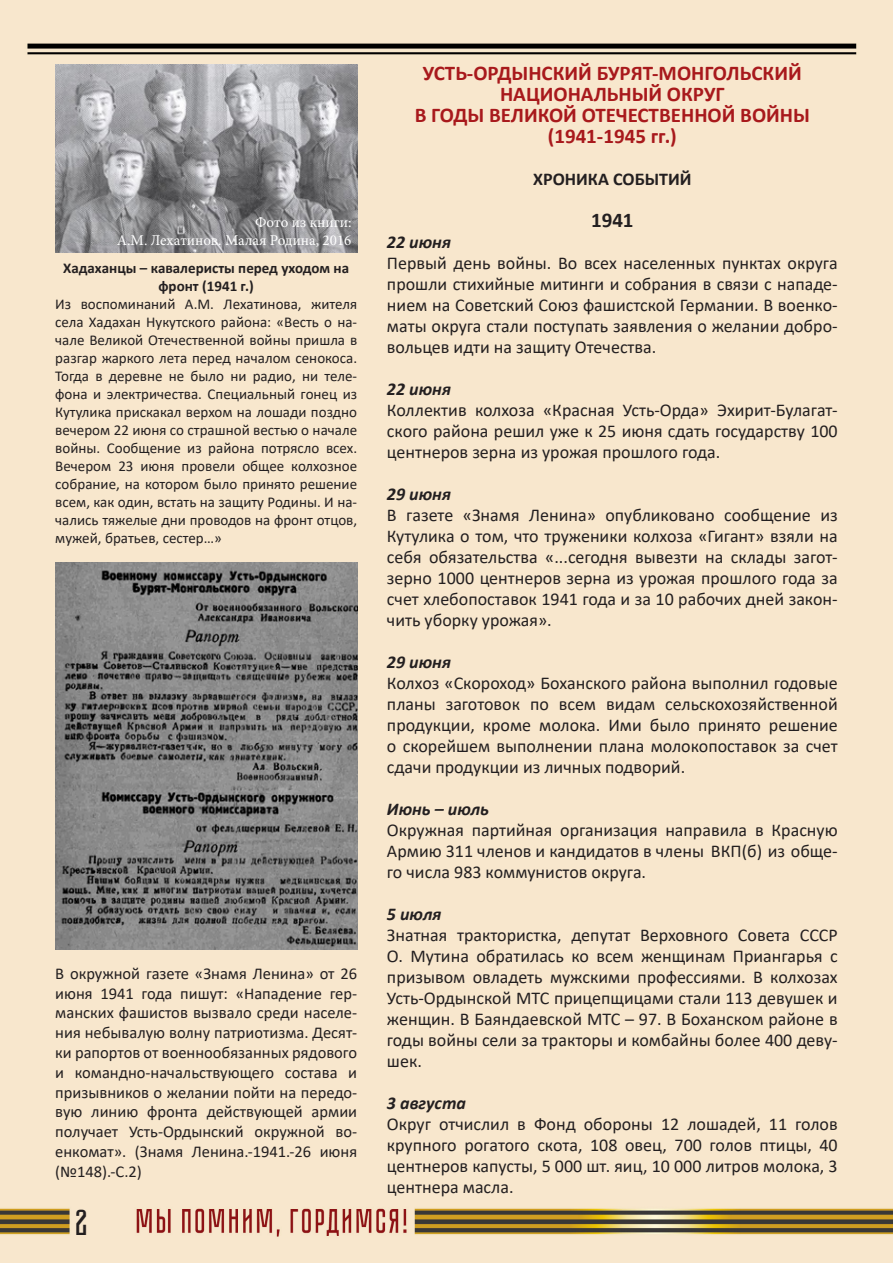
<style>
.page{position:relative;width:893px;height:1263px;background:#f8e7cd}
.page>*{position:absolute;margin:0;border:0;box-sizing:border-box;transform-origin:0 0}
.t1{font:700 36px "Pobeda";color:#231f20}
.t2{font:700 21px/21px "Calibri";color:#a8191c;text-align:center}
.t3{font:700 21px "Calibri";color:#231f20}
.t4{font:18px/21px "Calibri";color:#231f20;text-align:justify}
.t5{font:italic 700 18px "Calibri";color:#231f20}
.t6{font:700 18px "Calibri";color:#231f20}
.t7{font:16.5px/19.8px "Calibri";color:#231f20;text-align:justify}
.t8{font:15px/18px "Calibri";color:#231f20;text-align:justify}
.t9{font:700 15px/18px "Calibri";color:#231f20;text-align:center}
.t10{font:15px/18px "Minion Pro";color:#fff;text-align:right}
</style>
<div class="page">
<img style="left:56px;top:64px;width:301px;height:188px">
<img style="left:56px;top:563px;width:301px;height:386px">
<p class="t10" style="left:117px;top:213px;width:236px">Фото из книги:<br>А.М. Лехатинов. Малая Родина, 2016</p>
<p class="t9" style="left:63px;top:259px;width:287px">Хадаханцы – кавалеристы перед уходом на фронт (1941 г.)</p>
<p class="t8" style="left:55px;top:295px;width:303px">Из воспоминаний А.М. Лехатинова, жителя села Хадахан Нукутского района: «Весть о на&shy;чале Великой Отечественной войны пришла в разгар жаркого лета перед началом сенокоса.<br>Тогда в деревне не было ни радио, ни теле&shy;фона и электричества. Специальный гонец из Кутулика прискакал верхом на лошади поздно вечером 22 июня со страшной вестью о начале войны. Сообщение из района потрясло всех.<br>Вечером 23 июня провели общее колхозное собрание, на котором было принято решение всем, как один, встать на защиту Родины. И на&shy;чались тяжелые дни проводов на фронт отцов, мужей, братьев, сестер…»</p>
<p class="t7" style="left:55px;top:963px;width:303px">В окружной газете «Знамя Ленина» от 26 июня 1941 года пишут: «Нападение гер&shy;манских фашистов вызвало среди населе&shy;ния небывалую волну патриотизма. Десят&shy;ки рапортов от военнообязанных рядового и командно-начальствующего состава и призывников о желании пойти на передо&shy;вую линию фронта действующей армии получает Усть-Ордынский окружной во&shy;енкомат». (Знамя Ленина.-1941.-26 июня (№148).-С.2)</p>
<h1 class="t1" style="left:77px;top:1202px;width:16px">2</h1>
<p class="t2" style="left:415px;top:62px;width:397px">УСТЬ-ОРДЫНСКИЙ БУРЯТ-МОНГОЛЬСКИЙ<br>НАЦИОНАЛЬНЫЙ ОКРУГ<br>В ГОДЫ ВЕЛИКОЙ ОТЕЧЕСТВЕННОЙ ВОЙНЫ (1941-1945 гг.)</p>
<p class="t6" style="left:533px;top:166px;width:160px">ХРОНИКА СОБЫТИЙ</p>
<p class="t3" style="left:591px;top:205px;width:44px">1941</p>
<p class="t5" style="left:387px;top:229px;width:66px">22 июня</p>
<p class="t4" style="left:387px;top:252px;width:452px">Первый день войны. Во всех населенных пунктах округа прошли стихийные митинги и собрания в связи с нападе&shy;нием на Советский Союз фашистской Германии. В военко&shy;маты округа стали поступать заявления о желании добро&shy;вольцев идти на защиту Отечества.</p>
<p class="t5" style="left:387px;top:376px;width:66px">22 июня</p>
<p class="t4" style="left:387px;top:399px;width:452px">Коллектив колхоза «Красная Усть-Орда» Эхирит-Булагат&shy;ского района решил уже к 25 июня сдать государству 100 центнеров зерна из урожая прошлого года.</p>
<p class="t5" style="left:387px;top:481px;width:66px">29 июня</p>
<p class="t4" style="left:387px;top:504px;width:452px">В газете «Знамя Ленина» опубликовано сообщение из Кутулика о том, что труженики колхоза «Гигант» взяли на себя обязательства «...сегодня вывезти на склады загот&shy;зерно 1000 центнеров зерна из урожая прошлого года за счет хлебопоставок 1941 года и за 10 рабочих дней закон&shy;чить уборку урожая».</p>
<p class="t5" style="left:387px;top:649px;width:66px">29 июня</p>
<p class="t4" style="left:387px;top:672px;width:452px">Колхоз «Скороход» Боханского района выполнил годовые планы заготовок по всем видам сельскохозяйственной продукции, кроме молока. Ими было принято решение о скорейшем выполнении плана молокопоставок за счет сдачи продукции из личных подворий.</p>
<p class="t5" style="left:387px;top:796px;width:104px">Июнь – июль</p>
<p class="t4" style="left:387px;top:819px;width:452px">Окружная партийная организация направила в Красную Армию 311 членов и кандидатов в члены ВКП(б) из обще&shy;го числа 983 коммунистов округа.</p>
<p class="t5" style="left:387px;top:901px;width:56px">5 июля</p>
<p class="t4" style="left:387px;top:924px;width:452px">Знатная трактористка, депутат Верховного Совета СССР О. Мутина обратилась ко всем женщинам Приангарья с призывом овладеть мужскими профессиями. В колхозах Усть-Ордынской МТС прицепщицами стали 113 девушек и женщин. В Баяндаевской МТС – 97. В Боханском районе в годы войны сели за тракторы и комбайны более 400 деву&shy;шек.</p>
<p class="t5" style="left:387px;top:1090px;width:81px">3 августа</p>
<p class="t4" style="left:387px;top:1113px;width:452px">Округ отчислил в Фонд обороны 12 лошадей, 11 голов крупного рогатого скота, 108 овец, 700 голов птицы, 40 центнеров капусты, 5 000 шт. яиц, 10 000 литров молока, 3 центнера масла.</p>
</div>
